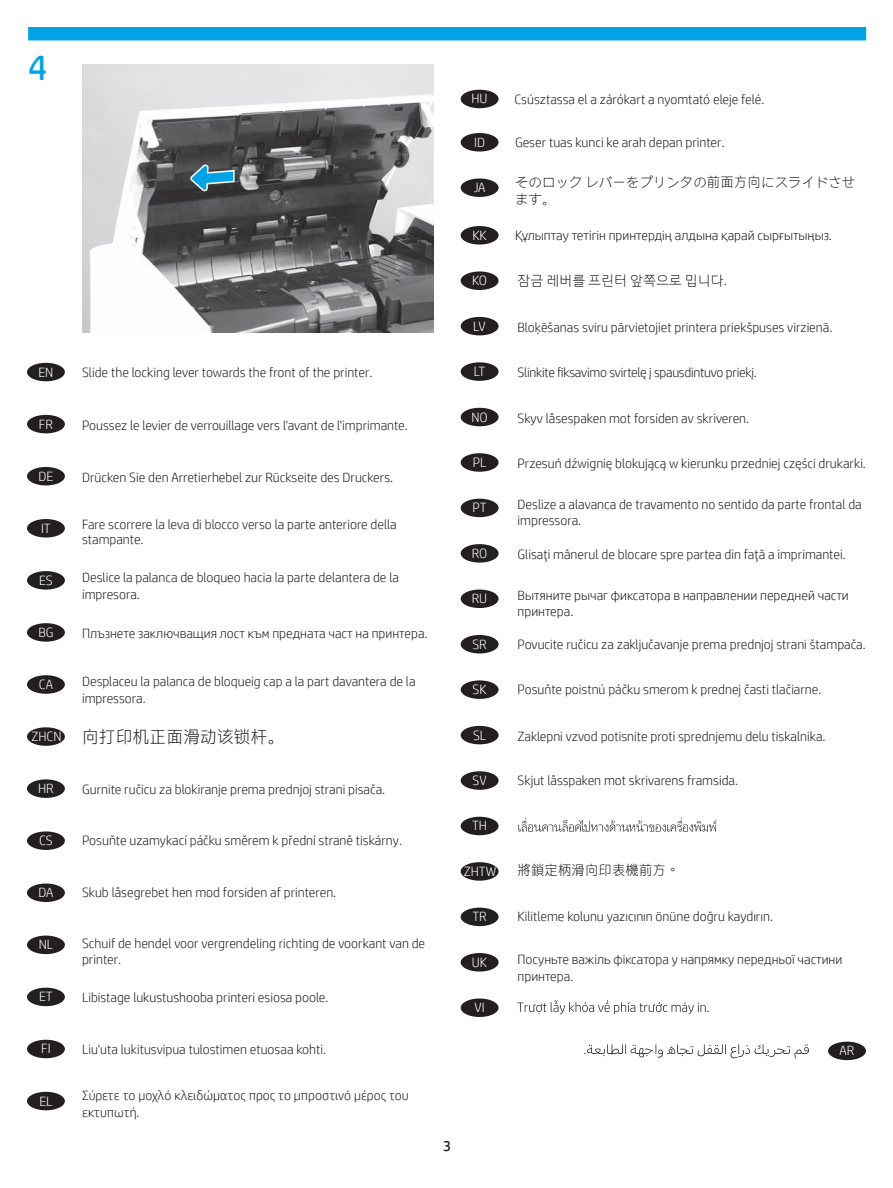
<style>
.page{position:relative;width:893px;height:1188px;background:#fff}
.page>*{position:absolute;margin:0;border:0;box-sizing:border-box;transform-origin:0 0}
.t1{font:36px "HP Simplified";color:#00a4e4}
.t2{font:300 16.8px "HP Simplified Hans";color:#231f20}
.t3{font:15px "HP Simplified";color:#231f20}
.t4{font:300 13.5px/16.5px "HP Simplified";color:#231f20}
.t5{font:300 13.5px "HP Simplified";color:#fff}
.t6{font:300 13.5px "HP Simplified";letter-spacing:-.02em;color:#231f20}
.t7{font:300 13.5px/16.5px "HP Simplified Jpan";color:#231f20}
.t8{font:300 13.5px "HP Simplified Hangeul";color:#231f20}
.t9{font:300 13.5px "HP Simplified Hant";color:#231f20}
.s1{font-family:"HP Simplified";font-size:13.5px;color:#fff}
</style>
<div class="page">
<div style="left:28px;top:27px;width:838px;height:14px;background:#00a4e4"></div>
<img style="left:82px;top:65px;width:351px;height:267px">
<svg style="left:189px;top:162px;width:46px;height:29px"></svg>
<div style="left:27px;top:363px;width:38px;height:18px;background:#231f20;border-radius:50%"></div>
<div style="left:27px;top:415px;width:38px;height:18px;background:#231f20;border-radius:50%"></div>
<div style="left:27px;top:467px;width:38px;height:18px;background:#231f20;border-radius:50%"></div>
<div style="left:27px;top:519px;width:38px;height:19px;background:#231f20;border-radius:50%"></div>
<div style="left:27px;top:571px;width:38px;height:19px;background:#231f20;border-radius:50%"></div>
<div style="left:27px;top:623px;width:38px;height:19px;background:#231f20;border-radius:50%"></div>
<div style="left:27px;top:675px;width:38px;height:19px;background:#231f20;border-radius:50%"></div>
<div style="left:27px;top:727px;width:38px;height:19px;background:#231f20;border-radius:50%"></div>
<div style="left:27px;top:779px;width:38px;height:19px;background:#231f20;border-radius:50%"></div>
<div style="left:27px;top:831px;width:38px;height:19px;background:#231f20;border-radius:50%"></div>
<div style="left:27px;top:884px;width:38px;height:18px;background:#231f20;border-radius:50%"></div>
<div style="left:27px;top:936px;width:38px;height:18px;background:#231f20;border-radius:50%"></div>
<div style="left:27px;top:988px;width:38px;height:18px;background:#231f20;border-radius:50%"></div>
<div style="left:27px;top:1040px;width:38px;height:18px;background:#231f20;border-radius:50%"></div>
<div style="left:27px;top:1092px;width:38px;height:18px;background:#231f20;border-radius:50%"></div>
<div style="left:461px;top:90px;width:38px;height:18px;background:#231f20;border-radius:50%"></div>
<div style="left:461px;top:133px;width:38px;height:19px;background:#231f20;border-radius:50%"></div>
<div style="left:461px;top:178px;width:38px;height:19px;background:#231f20;border-radius:50%"></div>
<div style="left:461px;top:226px;width:38px;height:19px;background:#231f20;border-radius:50%"></div>
<div style="left:461px;top:271px;width:38px;height:19px;background:#231f20;border-radius:50%"></div>
<div style="left:461px;top:317px;width:38px;height:18px;background:#231f20;border-radius:50%"></div>
<div style="left:461px;top:362px;width:38px;height:19px;background:#231f20;border-radius:50%"></div>
<div style="left:461px;top:408px;width:38px;height:18px;background:#231f20;border-radius:50%"></div>
<div style="left:461px;top:453px;width:38px;height:19px;background:#231f20;border-radius:50%"></div>
<div style="left:461px;top:499px;width:38px;height:18px;background:#231f20;border-radius:50%"></div>
<div style="left:461px;top:544px;width:38px;height:19px;background:#231f20;border-radius:50%"></div>
<div style="left:461px;top:590px;width:38px;height:18px;background:#231f20;border-radius:50%"></div>
<div style="left:461px;top:635px;width:38px;height:18px;background:#231f20;border-radius:50%"></div>
<div style="left:461px;top:680px;width:38px;height:19px;background:#231f20;border-radius:50%"></div>
<div style="left:461px;top:726px;width:38px;height:18px;background:#231f20;border-radius:50%"></div>
<div style="left:461px;top:771px;width:38px;height:19px;background:#231f20;border-radius:50%"></div>
<div style="left:461px;top:817px;width:38px;height:18px;background:#231f20;border-radius:50%"></div>
<svg style="left:518px;top:818px;width:198px;height:14px"></svg>
<div style="left:461px;top:862px;width:38px;height:19px;background:#231f20;border-radius:50%"></div>
<div style="left:461px;top:908px;width:38px;height:18px;background:#231f20;border-radius:50%"></div>
<div style="left:461px;top:953px;width:38px;height:19px;background:#231f20;border-radius:50%"></div>
<div style="left:461px;top:998px;width:38px;height:19px;background:#231f20;border-radius:50%"></div>
<svg style="left:517px;top:1000px;width:192px;height:14px"></svg>
<div style="left:828px;top:1042px;width:38px;height:18px;background:#231f20;border-radius:50%"></div>
<svg style="left:584px;top:1044px;width:225px;height:15px"></svg>
<h1 class="t1" style="left:28px;top:44px;width:21px">4</h1>
<p class="t5" style="left:38px;top:363px;width:17px">EN</p>
<p class="t4" style="left:82px;top:364px;width:292px">Slide the locking lever towards the front of the printer.</p>
<p class="t5" style="left:39px;top:415px;width:15px">FR</p>
<p class="t4" style="left:82px;top:417px;width:327px">Poussez le levier de verrouillage vers l'avant de l'imprimante.</p>
<p class="t5" style="left:38px;top:467px;width:16px">DE</p>
<p class="t4" style="left:82px;top:469px;width:313px">Drücken Sie den Arretierhebel zur Rückseite des Druckers.</p>
<p class="t5" style="left:41px;top:519px;width:11px">IT</p>
<p class="t4" style="left:82px;top:516px;width:316px;line-height:15px">Fare scorrere la leva di blocco verso la parte anteriore della stampante.</p>
<p class="t5" style="left:39px;top:571px;width:15px">ES</p>
<p class="t4" style="left:82px;top:569px;width:318px">Deslice la palanca de bloqueo hacia la parte delantera de la impresora.</p>
<p class="t5" style="left:38px;top:623px;width:17px">BG</p>
<p class="t4" style="left:82px;top:625px;width:347px">Плъзнете заключващия лост към предната част на принтера.</p>
<p class="t5" style="left:39px;top:675px;width:16px">CA</p>
<p class="t4" style="left:82px;top:673px;width:335px">Desplaceu la palanca de bloqueig cap a la part davantera de la impressora.</p>
<p class="t2" style="left:31px;top:728px;width:255px"><span class="s1">ZHCN</span> 向打印机正面滑动该锁杆。</p>
<p class="t5" style="left:38px;top:780px;width:17px">HR</p>
<p class="t4" style="left:82px;top:780px;width:305px">Gurnite ručicu za blokiranje prema prednjoj strani pisača.</p>
<p class="t5" style="left:39px;top:832px;width:15px">CS</p>
<p class="t4" style="left:82px;top:831px;width:321px">Posuňte uzamykací páčku směrem k přední straně tiskárny.</p>
<p class="t5" style="left:38px;top:884px;width:17px">DA</p>
<p class="t4" style="left:82px;top:884px;width:256px">Skub låsegrebet hen mod forsiden af printeren.</p>
<p class="t5" style="left:39px;top:936px;width:16px">NL</p>
<p class="t4" style="left:82px;top:935px;width:345px">Schuif de hendel voor vergrendeling richting de voorkant van de printer.</p>
<p class="t5" style="left:39px;top:988px;width:15px">ET</p>
<p class="t4" style="left:82px;top:989px;width:248px">Libistage lukustushooba printeri esiosa poole.</p>
<p class="t5" style="left:41px;top:1040px;width:11px">FI</p>
<p class="t4" style="left:82px;top:1041px;width:246px">Liu'uta lukitusvipua tulostimen etuosaa kohti.</p>
<p class="t5" style="left:39px;top:1092px;width:15px">EL</p>
<p class="t4" style="left:82px;top:1087px;width:328px">Σύρετε το μοχλό κλειδώματος προς το μπροστινό μέρος του εκτυπωτή.</p>
<p class="t5" style="left:472px;top:90px;width:18px">HU</p>
<p class="t4" style="left:514px;top:90px;width:251px">Csúsztassa el a zárókart a nyomtató eleje felé.</p>
<p class="t5" style="left:474px;top:133px;width:12px">ID</p>
<p class="t4" style="left:515px;top:134px;width:211px">Geser tuas kunci ke arah depan printer.</p>
<p class="t5" style="left:474px;top:179px;width:13px">JA</p>
<p class="t7" style="left:515px;top:174px;width:342px">そのロック レバーをプリンタの前面方向にスライドさせます。</p>
<p class="t5" style="left:472px;top:226px;width:16px">KK</p>
<p class="t4" style="left:515px;top:227px;width:318px">Құлыптау тетігін принтердің алдына қарай сырғытыңыз.</p>
<p class="t5" style="left:472px;top:272px;width:16px">KO</p>
<p class="t8" style="left:518px;top:272px;width:211px">잠금 레버를 프린터 앞쪽으로 밉니다.</p>
<p class="t5" style="left:473px;top:317px;width:14px">LV</p>
<p class="t4" style="left:518px;top:318px;width:316px">Bloķēšanas sviru pārvietojiet printera priekšpuses virzienā.</p>
<p class="t5" style="left:474px;top:363px;width:13px">LT</p>
<p class="t6" style="left:518px;top:364px;width:241px">Slinkite fiksavimo svirtelę į spausdintuvo priekį.</p>
<p class="t5" style="left:471px;top:408px;width:18px">NO</p>
<p class="t4" style="left:518px;top:409px;width:233px">Skyv låsespaken mot forsiden av skriveren.</p>
<p class="t5" style="left:473px;top:453px;width:15px">PL</p>
<p class="t4" style="left:518px;top:455px;width:350px">Przesuń dźwignię blokującą w kierunku przedniej części drukarki.</p>
<p class="t5" style="left:473px;top:499px;width:16px">PT</p>
<p class="t4" style="left:518px;top:495px;width:346px">Deslize a alavanca de travamento no sentido da parte frontal da impressora.</p>
<p class="t5" style="left:472px;top:544px;width:17px">RO</p>
<p class="t4" style="left:518px;top:546px;width:330px">Glisaţi mânerul de blocare spre partea din faţă a imprimantei.</p>
<p class="t5" style="left:472px;top:590px;width:17px">RU</p>
<p class="t4" style="left:518px;top:586px;width:333px">Вытяните рычаг фиксатора в направлении передней части принтера.</p>
<p class="t5" style="left:472px;top:635px;width:16px">SR</p>
<p class="t4" style="left:518px;top:636px;width:350px">Povucite ručicu za zaključavanje prema prednjoj strani štampača.</p>
<p class="t5" style="left:473px;top:681px;width:16px">SK</p>
<p class="t4" style="left:518px;top:681px;width:305px">Posuňte poistnú páčku smerom k prednej časti tlačiarne.</p>
<p class="t5" style="left:473px;top:726px;width:15px">SL</p>
<p class="t4" style="left:518px;top:727px;width:309px">Zaklepni vzvod potisnite proti sprednjemu delu tiskalnika.</p>
<p class="t5" style="left:473px;top:772px;width:15px">SV</p>
<p class="t4" style="left:518px;top:772px;width:222px">Skjut låsspaken mot skrivarens framsida.</p>
<p class="t5" style="left:472px;top:817px;width:16px">TH</p>
<p class="t5" style="left:464px;top:862px;width:34px">ZHTW</p>
<p class="t9" style="left:518px;top:862px;width:163px">將鎖定柄滑向印表機前方。</p>
<p class="t5" style="left:472px;top:908px;width:16px">TR</p>
<p class="t4" style="left:518px;top:907px;width:257px">Kilitleme kolunu yazıcının önüne doğru kaydırın.</p>
<p class="t5" style="left:472px;top:953px;width:17px">UK</p>
<p class="t4" style="left:518px;top:951px;width:326px">Посуньте важіль фіксатора у напрямку передньої частини принтера.</p>
<p class="t5" style="left:475px;top:999px;width:12px">VI</p>
<p class="t5" style="left:840px;top:1042px;width:16px">AR</p>
<p class="t3" style="left:443px;top:1136px;width:10px">3</p>
</div>
